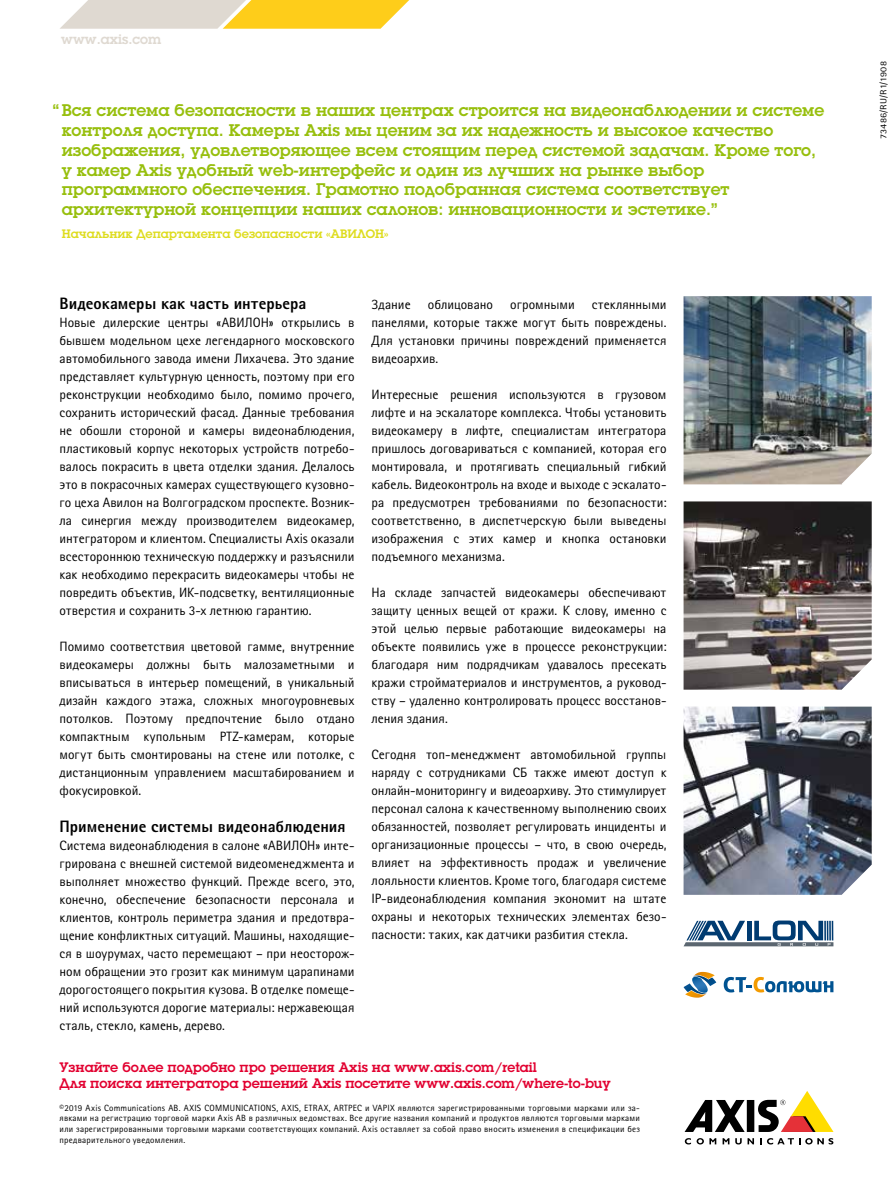
<style>
.page{position:relative;width:893px;height:1191px;background:#fff}
.page>*{position:absolute;margin:0;border:0;box-sizing:border-box;transform-origin:0 0}
.t1{font:600 16.5px/19.8px "Lubalin Graph ECG";color:#97bf0d}
.t2{font:800 16.5px "Rotis Sans Cyrillic";letter-spacing:.005em;color:#000}
.t3{font:13.5px/18px "Rotis Sans Cyrillic";color:#000;text-align:justify}
.t4{font:600 13.5px/16.2px "Lubalin Graph ECG";color:#e20030}
.t5{font:600 13.5px "Lubalin Graph ECG";color:#dfd9d1}
.t6{font:600 12px "Lubalin Graph ECG";color:#dedc1e}
.t7{font:9px/10.8px "Rotis Sans Cyrillic";letter-spacing:.025em;color:#000;text-align:justify}
.t8{font:9px "Rotis Sans Serif Pro";letter-spacing:.02em;color:#000;scale:1.12 1}
.s1{font-family:"Rotis Sans Serif Pro"}
</style>
<div class="page">
<div style="left:747px;top:1100px;width:7px;height:32px;background:#000"></div>
<svg style="left:685px;top:1100px;width:60px;height:32px"></svg>
<svg style="left:758px;top:1091px;width:75px;height:41px"></svg>
<svg style="left:685px;top:1138px;width:6px;height:6px"></svg>
<svg style="left:697px;top:1138px;width:19px;height:6px"></svg>
<svg style="left:723px;top:1138px;width:6px;height:6px"></svg>
<svg style="left:735px;top:1138px;width:19px;height:6px"></svg>
<svg style="left:760px;top:1138px;width:73px;height:6px"></svg>
<img style="left:684px;top:296px;width:188px;height:188px">
<img style="left:684px;top:501px;width:188px;height:188px">
<svg style="left:60px;top:0;width:349px;height:29px;background:#f0d783"></svg>
<img style="left:684px;top:706px;width:188px;height:189px">
<svg style="left:724px;top:977px;width:109px;height:15px"></svg>
<svg style="left:684px;top:972px;width:32px;height:25px"></svg>
<svg style="left:684px;top:920px;width:149px;height:26px"></svg>
<p class="t5" style="left:61px;top:30px;width:102px">www.axis.com</p>
<p class="t1" style="left:62px;top:101px;width:764px;text-indent:-9px">“ Вся система безопасности в наших центрах строится на видеонаблюдении и системе контроля доступа. Камеры Axis мы ценим за их надежность и высокое качество изображения, удовлетворяющее всем стоящим перед системой задачам. Кроме того, у камер Axis удобный web-интерфейс и один из лучших на рынке выбор программного обеспечения. Грамотно подобранная система соответствует архитектурной концепции наших салонов: инновационности и эстетике.”</p>
<p class="t6" style="left:62px;top:226px;width:328px">Начальник Департамента безопасности «АВИЛОН»</p>
<p class="t2" style="left:60px;top:293px;width:248px">Видеокамеры как часть интерьера</p>
<p class="t3" style="left:60px;top:314px;width:297px">Новые дилерские центры «АВИЛОН» открылись в бывшем модельном цехе легендарного московского автомобильного завода имени Лихачева. Это здание представляет культурную ценность, поэтому при его реконструкции необходимо было, помимо прочего, сохранить исторический фасад. Данные требования не обошли стороной и камеры видеонаблюдения, пластиковый корпус некоторых устройств потребо&shy;валось покрасить в цвета отделки здания. Делалось это в покрасочных камерах существующего кузовно&shy;го цеха Авилон на Волгоградском проспекте. Возник&shy;ла синергия между производителем видеокамер, интегратором и клиентом. Специалисты Axis оказали всестороннюю техническую поддержку и разъяснили как необходимо перекрасить видеокамеры чтобы не повредить объектив, ИК-подсветку, вентиляционные отверстия и сохранить 3-х летнюю гарантию.</p>
<p class="t3" style="left:60px;top:638px;width:297px">Помимо соответствия цветовой гамме, внутренние видеокамеры должны быть малозаметными и вписываться в интерьер помещений, в уникальный дизайн каждого этажа, сложных многоуровневых потолков. Поэтому предпочтение было отдано компактным купольным PTZ-камерам, которые могут быть смонтированы на стене или потолке, с дистанционным управлением масштабированием и фокусировкой.</p>
<p class="t2" style="left:60px;top:815px;width:288px">Применение системы видеонаблюдения</p>
<p class="t3" style="left:60px;top:836px;width:297px">Система видеонаблюдения в салоне «АВИЛОН» инте&shy;грирована с внешней системой видеоменеджмента и выполняет множество функций. Прежде всего, это, конечно, обеспечение безопасности персонала и клиентов, контроль периметра здания и предотвра&shy;щение конфликтных ситуаций. Машины, находящие&shy;ся в шоурумах, часто перемещают – при неосторож&shy;ном обращении это грозит как минимум царапинами дорогостоящего покрытия кузова. В отделке помеще&shy;ний используются дорогие материалы: нержавеющая сталь, стекло, камень, дерево.</p>
<p class="t3" style="left:372px;top:296px;width:41px">Здание</p>
<p class="t3" style="left:428px;top:296px;width:67px">облицовано</p>
<p class="t3" style="left:510px;top:296px;width:66px">огромными</p>
<p class="t3" style="left:372px;top:296px;width:297px;text-indent:220px">стеклянными панелями, которые также могут быть повреждены.<br>Для установки причины повреждений применяется видеоархив.</p>
<p class="t3" style="left:372px;top:386px;width:296px">Интересные решения используются в грузовом лифте и на эскалаторе комплекса. Чтобы установить видеокамеру в лифте, специалистам интегратора пришлось договариваться с компанией, которая его монтировала, и протягивать специальный гибкий кабель. Видеоконтроль на входе и выходе с эскалато&shy;ра предусмотрен требованиями по безопасности: соответственно, в диспетчерскую были выведены изображения с этих камер и кнопка остановки подъемного механизма.</p>
<p class="t3" style="left:372px;top:584px;width:296px">На складе запчастей видеокамеры обеспечивают защиту ценных вещей от кражи. К слову, именно с этой целью первые работающие видеокамеры на объекте появились уже в процессе реконструкции: благодаря ним подрядчикам удавалось пресекать кражи стройматериалов и инструментов, а руковод&shy;ству – удаленно контролировать процесс восстанов&shy;ления здания.</p>
<p class="t3" style="left:372px;top:746px;width:296px">Сегодня топ-менеджмент автомобильной группы наряду с сотрудниками СБ также имеют доступ к онлайн-мониторингу и видеоархиву. Это стимулирует персонал салона к качественному выполнению своих обязанностей, позволяет регулировать инциденты и организационные процессы – что, в свою очередь, влияет на эффективность продаж и увеличение лояльности клиентов. Кроме того, благодаря системе IP-видеонаблюдения компания экономит на штате охраны и некоторых технических элементах безо&shy;пасности: таких, как датчики разбития стекла.</p>
<p class="t4" style="left:60px;top:1059px;width:553px">Узнайте более подробно про решения Axis на www.axis.com/retail<br>Для поиска интегратора решений Axis посетите www.axis.com/where-to-buy</p>
<p class="t7" style="left:60px;top:1102px;width:582px"><span class="s1">©2019</span> Axis Communications AB. AXIS COMMUNICATIONS, AXIS, ETRAX, ARTPEC и VAPIX являются зарегистрированными торговыми марками или за&shy;явками на регистрацию торговой марки Axis AB в различных ведомствах. Все другие названия компаний и продуктов являются торговыми марками или зарегистрированными торговыми марками соответствующих компаний. Axis оставляет за собой право вносить изменения в спецификации без предварительного уведомления.</p>
<p class="t8" style="left:878px;top:139px;width:71px;rotate:-90deg">73486/RU/R1/1908</p>
</div>
